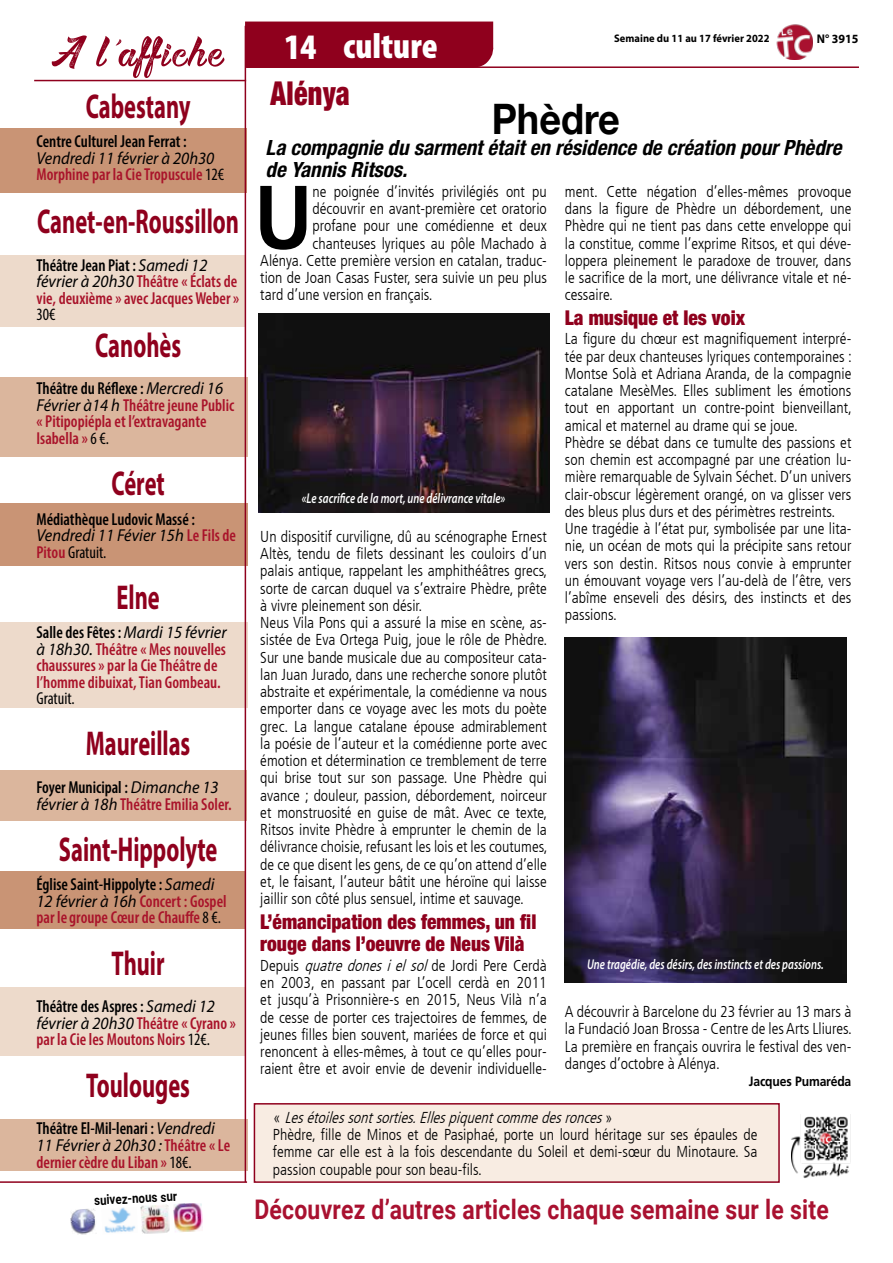
<style>
.page{position:relative;width:893px;height:1263px;background:#fff}
.page>*{position:absolute;margin:0;border:0;box-sizing:border-box;transform-origin:0 0}
.t1{font:700 89.85px "Frutiger LT Std";color:#000;scale:.9 1}
.t2{font:56.7px "Boulevard Saint Denis";letter-spacing:.06em;color:#8f001d;scale:.95 1}
.t3{font:700 42px "Helvetica Neue";color:#000;scale:.9 1}
.t4{font:900 condensed 36px "Myriad Pro";color:#fff}
.t5{font:700 34.5px "Myriad Pro";color:#8f001d;scale:.65 1}
.t6{font:900 condensed 33px "Helvetica Neue";letter-spacing:.01em;color:#8f001d;scale:.85 1}
.t7{font:700 27px "Roboto";letter-spacing:.01em;color:#a91130;scale:.85 1}
.t8{font:italic 700 condensed 21px/22.5px "Helvetica Neue LT Std";color:#000}
.t9{font:900 condensed 20.4px/22.5px "Helvetica Neue";color:#8f001d;scale:.95 1}
.t10{font:600 condensed 17.4px/16.5px "Myriad Pro";color:#a9132a;scale:.95 1}
.t11{font:600 condensed 17.4px/16.5px "Myriad Pro";color:#000;scale:.95 1}
.t12{font:italic 17.4px/16.5px "Myriad Pro";color:#000;scale:.95 1}
.t13{font:condensed 17.4px "Myriad Pro";color:#000;scale:.95 1}
.t14{font:300 condensed 15.75px/17.2px "Frutiger LT";color:#000}
.t15{font:italic 600 14.1px "Myriad Pro";color:#fff;scale:.76 1}
.t16{font:700 13.5px "Frutiger LT Std";letter-spacing:-.01em;color:#000;scale:.9 1}
.t17{font:700 13.35px "Roboto";color:#000;scale:.85 1}
.t18{font:700 12.6px "Myriad Pro";color:#000;scale:.95 1}
.t19{font:700 10.95px "Myriad Pro";color:#000;scale:.95 1}
.s1{font-weight:400;font-style:italic;font-stretch:normal;color:#000}
.s2{font-weight:400;color:#000}
.s3{color:#000}
.s4{font-weight:400;font-style:italic;font-stretch:normal}
.s5{color:#a9132a}
.s6{font-weight:400}
.s7{font-weight:600;font-style:normal;font-stretch:condensed}
.s8{font-weight:600;font-style:normal;font-stretch:condensed;color:#a9132a}
.s9{font-style:italic}
</style>
<div class="page">
<img style="left:776px;top:24px;width:36px;height:35px">
<div style="left:0;top:771px;width:246px;height:50px;background:#dbb69d"></div>
<div style="left:0;top:622px;width:247px;height:86px;background:#eddacb"></div>
<div style="left:0;top:503px;width:247px;height:62px;background:#c99475"></div>
<div style="left:0;top:871px;width:245px;height:58px;background:#c99475"></div>
<div style="left:0;top:987px;width:245px;height:69px;background:#eddacb"></div>
<div style="left:0;top:377px;width:247px;height:80px;background:#dbb69d"></div>
<div style="left:254px;top:1103px;width:526px;height:80px;background:#f8ece2;border:2px solid #8f001d"></div>
<div style="left:0;top:1119px;width:247px;height:51px;background:#dbb69d"></div>
<div style="left:0;top:128px;width:246px;height:65px;background:#c99475"></div>
<div style="left:245px;top:22px;width:249px;height:44px;background:#8f001d"></div>
<hr style="left:246px;top:66px;width:613px;height:2px;background:#8f001d">
<hr style="left:34px;top:80px;width:212px;height:1px;background:#8f001d">
<div style="left:0;top:256px;width:245px;height:71px;background:#eddacb"></div>
<hr style="left:245px;top:26px;width:1px;height:1156px;background:#8f001d">
<hr style="left:0;top:1181px;width:247px;height:2px;background:#8f001d">
<img style="left:258px;top:313px;width:291px;height:200px">
<img style="left:70px;top:1208px;width:26px;height:27px">
<img style="left:104px;top:1207px;width:32px;height:26px">
<img style="left:140px;top:1204px;width:30px;height:30px">
<img style="left:173px;top:1203px;width:30px;height:29px">
<img style="left:565px;top:638px;width:281px;height:344px">
<img style="left:792px;top:1114px;width:59px;height:64px">
<h2 class="t2" style="left:52px;top:27px;width:184px">A l’affiche</h2>
<h3 class="t5" style="left:86px;top:84px;width:163px">Cabestany</h3>
<p class="t11" style="left:36px;top:133px;width:160px">Centre Culturel Jean Ferrat :</p>
<p class="t10" style="left:36px;top:149px;width:199px"><span class="s1">Vendredi 11 février à 20h30<br></span>Morphine par la Cie Tropuscule <span class="s2">12€</span></p>
<h3 class="t5" style="left:37px;top:199px;width:312px">Canet-en-Roussillon</h3>
<p class="t10" style="left:36px;top:256px;width:215px"><span class="s3">Théâtre Jean Piat :</span> <span class="s1">Samedi 12 février à 20h30</span> Théâtre « Éclats de vie, deuxième » avec Jacques Weber »</p>
<p class="t13" style="left:36px;top:304px;width:22px">30€</p>
<h3 class="t5" style="left:95px;top:323px;width:134px">Canohès</h3>
<p class="t10" style="left:36px;top:380px;width:210px"><span class="s3">Théâtre du Réflexe :</span> <span class="s1">Mercredi 16<br>Février à14 h</span> Théâtre jeune Public « Pitipopiépla et l’extravagante<br>Isabella » <span class="s2">6 €.</span></p>
<h3 class="t5" style="left:111px;top:461px;width:84px">Céret</h3>
<p class="t11" style="left:36px;top:510px;width:212px">Médiathèque Ludovic Massé :<br><span class="s4">Vendredi 11 Févier 15h</span> <span class="s5">Le Fils de<br>Pitou</span> <span class="s6">Gratuit.</span></p>
<h3 class="t5" style="left:116px;top:575px;width:68px">Elne</h3>
<p class="t10" style="left:36px;top:624px;width:202px"><span class="s3">Salle des Fêtes :</span> <span class="s1">Mardi 15 février à 18h30.</span> Théâtre « Mes nouvelles chaussures » par la Cie Théâtre de l’homme dibuixat, Tian Gombeau.</p>
<p class="t13" style="left:36px;top:688px;width:42px">Gratuit.</p>
<h3 class="t5" style="left:86px;top:721px;width:162px">Maureillas</h3>
<p class="t12" style="left:36px;top:779px;width:207px"><span class="s7">Foyer Municipal :</span> Dimanche 13 février à 18h <span class="s8">Théâtre Emilia Soler.</span></p>
<h3 class="t5" style="left:59px;top:827px;width:246px">Saint-Hippolyte</h3>
<p class="t10" style="left:36px;top:876px;width:202px"><span class="s3">Église Saint-Hippolyte :</span> <span class="s1">Samedi<br>12 février à 16h</span> Concert : Gospel par le groupe Cœur de Chauffe <span class="s2">8 €.</span></p>
<h3 class="t5" style="left:112px;top:940px;width:83px">Thuir</h3>
<p class="t10" style="left:36px;top:998px;width:212px"><span class="s3">Théâtre des Aspres :</span> <span class="s1">Samedi 12 février à 20h30</span> Théâtre « Cyrano » par la Cie les Moutons Noirs <span class="s2">12€.</span></p>
<h3 class="t5" style="left:86px;top:1062px;width:161px">Toulouges</h3>
<p class="t10" style="left:36px;top:1120px;width:205px"><span class="s3">Théâtre El-Mil-lenari :</span> <span class="s1">Vendredi<br>11 Février à 20h30 :</span>Théâtre « Le dernier cèdre du Liban »<span class="s2">18€.</span></p>
<p class="t17" style="left:94px;top:1191px;width:99px;rotate:-3deg">suivez-nous sur</p>
<h3 class="t4" style="left:285px;top:23px;width:155px">14 culture</h3>
<p class="t19" style="left:614px;top:32px;width:165px">Semaine du 11 au 17 février 2022</p>
<p class="t18" style="left:817px;top:31px;width:45px">N° 3915</p>
<h3 class="t6" style="left:271px;top:73px;width:95px">Alénya</h3>
<h3 class="t3" style="left:492px;top:93px;width:144px">Phèdre</h3>
<h3 class="t8" style="left:266px;top:136px;width:577px">La compagnie du sarment était en résidence de création pour Phèdre de Yannis Ritsos.</h3>
<h1 class="t1" style="left:254px;top:165px;width:66px">U</h1>
<p class="t14" style="left:313px;top:183px;width:236px">ne poignée d’invités privilégiés ont pu</p>
<p class="t14" style="left:313px;top:200px;width:236px">découvrir en avant-première cet oratorio</p>
<p class="t14" style="left:313px;top:218px;width:236px">profane pour une comédienne et deux</p>
<p class="t14" style="left:313px;top:235px;width:236px">chanteuses lyriques au pôle Machado à</p>
<p class="t14" style="left:260px;top:252px;width:288px">Alénya. Cette première version en catalan, traduc-</p>
<p class="t14" style="left:260px;top:269px;width:288px">tion de Joan Casas Fuster, sera suivie un peu plus</p>
<p class="t14" style="left:260px;top:287px;width:174px">tard d’une version en français.</p>
<p class="t15" style="left:302px;top:489px;width:269px">«Le sacrifice de la mort, une délivrance vitale»</p>
<p class="t14" style="left:260px;top:528px;width:289px">Un dispositif curviligne, dû au scénographe Ernest Altès, tendu de filets dessinant les couloirs d’un palais antique, rappelant les amphithéâtres grecs, sorte de carcan duquel va s’extraire Phèdre, prête à vivre pleinement son désir.<br>Neus Vila Pons qui a assuré la mise en scène, as&shy;sistée de Eva Ortega Puig, joue le rôle de Phèdre.<br>Sur une bande musicale due au compositeur cata&shy;lan Juan Jurado, dans une recherche sonore plutôt abstraite et expérimentale, la comédienne va nous emporter dans ce voyage avec les mots du poète grec. La langue catalane épouse admirablement la poésie de l’auteur et la comédienne porte avec émotion et détermination ce tremblement de terre qui brise tout sur son passage. Une Phèdre qui avance ; douleur, passion, débordement, noirceur et monstruosité en guise de mât. Avec ce texte, Ritsos invite Phèdre à emprunter le chemin de la délivrance choisie, refusant les lois et les coutumes, de ce que disent les gens, de ce qu’on attend d’elle et, le faisant, l’auteur bâtit une héroïne qui laisse jaillir son côté plus sensuel, intime et sauvage.</p>
<p class="t9" style="left:260px;top:910px;width:292px">L’émancipation des femmes, un fil rouge dans l’oeuvre de Neus Vilà</p>
<p class="t14" style="left:260px;top:957px;width:288px;text-align:justify">Depuis <span class="s9">quatredonesielsol</span>de Jordi Pere Cerdà en 2003, en passant par L’ocell cerdà en 2011 et jusqu’à Prisonnière-s en 2015, Neus Vilà n’a de cesse de porter ces trajectoires de femmes, de jeunes filles bien souvent, mariées de force et qui renoncent à elles-mêmes, à tout ce qu’elles pour&shy;raient être et avoir envie de devenir individuelle-</p>
<p class="t14" style="left:565px;top:183px;width:288px;text-align:justify">ment. Cette négation d’elles-mêmes provoque dans la figure de Phèdre un débordement, une Phèdre qui ne tient pas dans cette enveloppe qui la constitue, comme l’exprime Ritsos, et qui déve&shy;loppera pleinement le paradoxe de trouver, dans le sacrifice de la mort, une délivrance vitale et né&shy;cessaire.</p>
<p class="t9" style="left:565px;top:306px;width:191px">La musique et les voix</p>
<p class="t14" style="left:565px;top:331px;width:289px">La figure du chœur est magnifiquement interpré&shy;tée par deux chanteuses lyriques contemporaines :<br>Montse Solà et Adriana Aranda, de la compagnie catalane MesèMes. Elles subliment les émotions tout en apportant un contre-point bienveillant, amical et maternel au drame qui se joue.<br>Phèdre se débat dans ce tumulte des passions et son chemin est accompagné par une création lu&shy;mière remarquable de Sylvain Séchet. D’un univers clair-obscur légèrement orangé, on va glisser vers des bleus plus durs et des périmètres restreints.<br>Une tragédie à l’état pur, symbolisée par une lita&shy;nie, un océan de mots qui la précipite sans retour vers son destin. Ritsos nous convie à emprunter un émouvant voyage vers l’au-delà de l’être, vers l’abîme enseveli des désirs, des instincts et des passions.</p>
<p class="t15" style="left:587px;top:955px;width:313px">Une tragédie, des désirs, des instincts et des passions.</p>
<p class="t14" style="left:565px;top:1003px;width:289px;text-align:justify">A découvrir à Barcelone du 23 février au 13 mars à la Fundació Joan Brossa - Centre de les Arts Lliures.<br>La première en français ouvrira le festival des ven&shy;danges d’octobre à Alénya.</p>
<p class="t16" style="left:749px;top:1074px;width:116px">Jacques Pumaréda</p>
<p class="t14" style="left:273px;top:1109px;width:486px">« <span class="s9">Lesétoilessontsorties.Ellespiquentcommedesronces</span>»<br>Phèdre, fille de Minos et de Pasiphaé, porte un lourd héritage sur ses épaules de femme car elle est à la fois descendante du Soleil et demi-sœur du Minotaure. Sa passion coupable pour son beau-fils.</p>
<h3 class="t7" style="left:254px;top:1190px;width:677px">Découvrez d’autres articles chaque semaine sur le site</h3>
</div>
